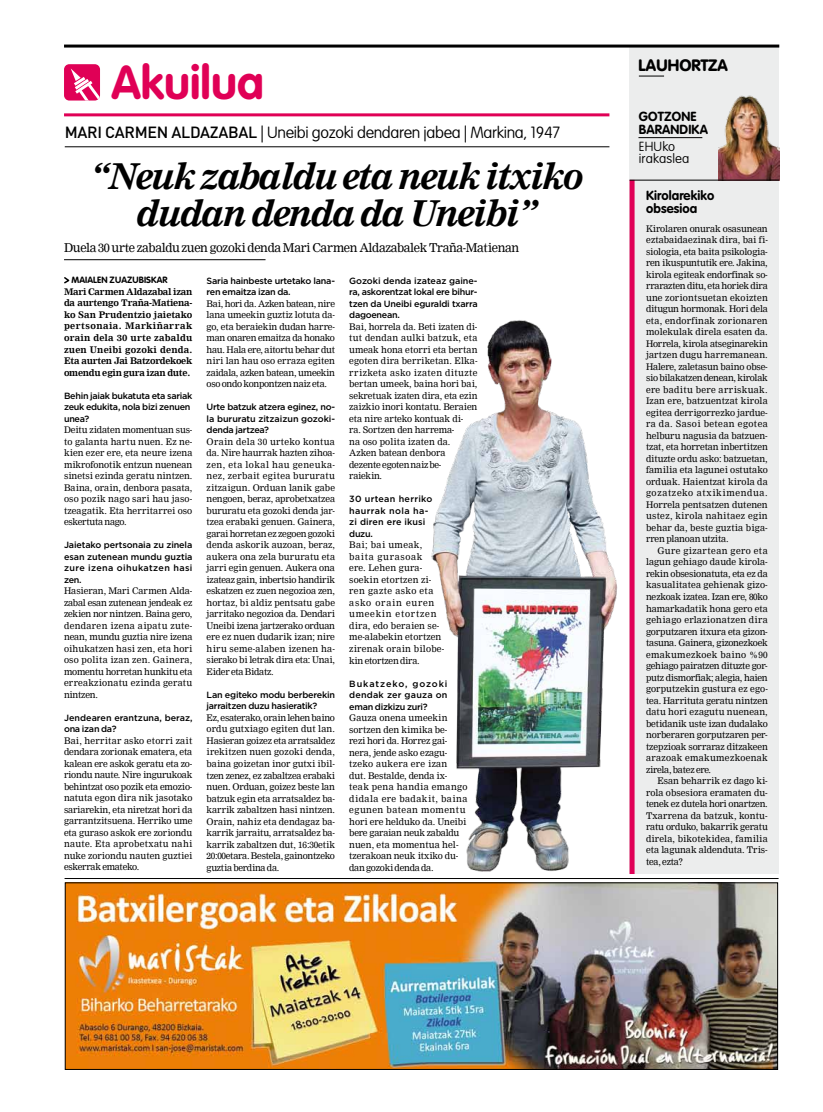
<style>
.page{position:relative;width:823px;height:1112px;background:#fff}
.page>*{position:absolute;margin:0;border:0;box-sizing:border-box;transform-origin:0 0}
.t1{font:700 46.7px "VAG Rounded";color:#e00056}
.t2{font:italic 700 35px/37px "Nimrod";letter-spacing:-.05em;color:#000;text-align:center}
.t3{font:900 16.3px "VAG Rounded";letter-spacing:.01em;color:#000}
.t4{font:100 16px "VAG Rounded";letter-spacing:-.02em;color:#000}
.t5{font:700 13px/13px "VAG Rounded";letter-spacing:.01em;color:#000}
.t6{font:100 13px/12.7px "VAG Rounded";letter-spacing:.01em;color:#000}
.t7{font:12px "Nimrod";letter-spacing:-.03em;color:#000}
.t8{font:9px/11.5px "Nimrod";letter-spacing:-.005em;color:#000;text-align:justify}
.t9{font:500 9px/11.5px "Gotham";letter-spacing:-.025em;color:#000;text-align:justify}
.t10{font:700 9px/11.5px "Nimrod";letter-spacing:-.03em;color:#000;text-align:justify}
.t11{font:9px/11.5px "Nimrod";letter-spacing:.025em;color:#000}
.t12{font:500 9px/11.5px "Gotham";letter-spacing:.03em;color:#000}
.t13{font:500 9px/11.5px "Gotham";color:#000}
.t14{font:700 9px "VAG Rounded";letter-spacing:.01em;color:#000}
.s1{font-family:"DIN Pro";font-weight:500}
</style>
<div class="page">
<svg style="left:64px;top:277px;width:6px;height:7px"></svg>
<hr style="left:64px;top:259px;width:201px;height:1px;background:#000">
<hr style="left:65px;top:146px;width:544px;height:1px;background:#000">
<div style="left:629px;top:48px;width:149px;height:825px;background:#eceded"></div>
<hr style="left:638px;top:137px;width:64px;height:1px;background:#000">
<svg style="left:638px;top:76px;width:25px;height:1px"></svg>
<img style="left:717px;top:95px;width:61px;height:85px">
<div style="left:629px;top:180px;width:5px;height:693px;background:#e00056"></div>
<hr style="left:629px;top:180px;width:149px;height:1px;background:#000">
<div style="left:64px;top:64px;width:36px;height:36px;background:#e00056;border-radius:5px"></div>
<svg style="left:71px;top:68px;width:29px;height:32px"></svg>
<hr style="left:64px;top:113px;width:545px;height:3px;background:#e00056">
<hr style="left:64px;top:878px;width:714px;height:1px;background:#000">
<hr style="left:64px;top:45px;width:714px;height:3px;background:#000">
<img style="left:67px;top:884px;width:708px;height:183px">
<img style="left:431px;top:320px;width:187px;height:552px">
<h1 class="t1" style="left:111px;top:55px;width:154px">Akuilua</h1>
<h3 class="t4" style="left:65px;top:123px;width:496px"><span class="s1">MARI CARMEN ALDAZABAL</span> | Uneibi gozoki dendaren jabea | Markina, 1947</h3>
<h2 class="t2" style="left:90px;top:158px;width:494px">“Neuk zabaldu eta neuk itxiko dudan denda da Uneibi”</h2>
<h3 class="t7" style="left:64px;top:241px;width:456px">Duela 30 urte zabaldu zuen gozoki denda Mari Carmen Aldazabalek Traña-Matienan</h3>
<p class="t14" style="left:71px;top:275px;width:98px">MAIALEN ZUAZUBISKAR</p>
<p class="t10" style="left:64px;top:286px;width:130px">Mari Carmen Aldazabal izan da aurtengo Traña-Matiena&shy;ko San Prudentzio jaietako pertsonaia. Markiñarrak orain dela 30 urte zabaldu zuen Uneibi gozoki denda.<br>Eta aurten Jai Batzordekoek omendu egin gura izan dute.</p>
<p class="t9" style="left:64px;top:389px;width:130px;text-align:left">Behin jaiak bukatuta eta sariak zeuk edukita, nola bizi zenuen unea?</p>
<p class="t8" style="left:64px;top:424px;width:130px">Deitu zidaten momentuan sus&shy;to galanta hartu nuen. Ez ne&shy;kien ezer ere, eta neure izena mikrofonotik entzun nuenean sinetsi ezinda geratu nintzen.<br>Baina, orain, denbora pasata, oso pozik nago sari hau jaso&shy;tzeagatik. Eta herritarrei oso eskertuta nago.</p>
<p class="t9" style="left:64px;top:539px;width:130px">Jaietako pertsonaia zu zinela esan zutenean mundu guztia zure izena oihukatzen hasi zen.</p>
<p class="t8" style="left:64px;top:585px;width:130px">Hasieran, Mari Carmen Alda&shy;zabal esan zutenean jendeak ez zekien nor nintzen. Baina gero, dendaren izena aipatu zute&shy;nean, mundu guztia nire izena oihukatzen hasi zen, eta hori oso polita izan zen. Gainera, momentu horretan hunkitu eta erreakzionatu ezinda geratu nintzen.</p>
<p class="t13" style="left:64px;top:711px;width:130px">Jendearen erantzuna, beraz, ona izan da?</p>
<p class="t8" style="left:64px;top:734px;width:130px">Bai, herritar asko etorri zait dendara zorionak ematera, eta kalean ere askok geratu eta zo&shy;riondu naute. Nire ingurukoak behintzat oso pozik eta emozio&shy;natuta egon dira nik jasotako sariarekin, eta niretzat hori da garrantzitsuena. Herriko ume eta guraso askok ere zoriondu naute. Eta aprobetxatu nahi nuke zoriondu nauten guztiei eskerrak emateko.</p>
<p class="t9" style="left:206px;top:274px;width:130px">Saria hainbeste urtetako lana&shy;ren emaitza izan da.</p>
<p class="t8" style="left:206px;top:297px;width:130px">Bai, hori da. Azken batean, nire lana umeekin guztiz lotuta da&shy;go, eta beraiekin dudan harre&shy;man onaren emaitza da honako hau. Hala ere, aitortu behar dut niri lan hau oso erraza egiten zaidala, azken batean, umeekin oso ondo konpontzen naiz eta.</p>
<p class="t9" style="left:206px;top:401px;width:130px">Urte batzuk atzera eginez, no&shy;la bururatu zitzaizun gozoki&shy;denda jartzea?</p>
<p class="t8" style="left:206px;top:435px;width:130px">Orain dela 30 urteko kontua da. Nire haurrak hazten zihoa&shy;zen, eta lokal hau geneuka&shy;nez, zerbait egitea bururatu zitzaigun. Orduan lanik gabe nengoen, beraz, aprobetxatzea bururatu eta gozoki denda jar&shy;tzea erabaki genuen. Gainera, garai horretan ez zegoen gozoki denda askorik auzoan, beraz, aukera ona zela bururatu eta jarri egin genuen. Aukera ona izateaz gain, inbertsio handirik eskatzen ez zuen negozioa zen, hortaz, bi aldiz pentsatu gabe jarritako negozioa da. Dendari Uneibi izena jartzerako orduan ere ez nuen dudarik izan; nire hiru seme-alaben izenen ha&shy;sierako bi letrak dira eta: Unai, Eider eta Bidatz.</p>
<p class="t9" style="left:206px;top:688px;width:130px">Lan egiteko modu berberekin jarraitzen duzu hasieratik?</p>
<p class="t8" style="left:206px;top:711px;width:130px">Ez, esaterako, orain lehen baino ordu gutxiago egiten dut lan.<br>Hasieran goizez eta arratsaldez irekitzen nuen gozoki denda, baina goizetan inor gutxi ibil&shy;tzen zenez, ez zabaltzea erabaki nuen. Orduan, goizez beste lan batzuk egin eta arratsaldez ba&shy;karrik zabaltzen hasi nintzen.<br>Orain, nahiz eta dendagaz ba&shy;karrik jarraitu, arratsaldez ba&shy;karrik zabaltzen dut, 16:30etik 20:00etara. Bestela, gainontzeko guztia berdina da.</p>
<p class="t9" style="left:349px;top:274px;width:130px">Gozoki denda izateaz gaine&shy;ra, askorentzat lokal ere bihur&shy;tzen da Uneibi eguraldi txarra dagoenean.</p>
<p class="t8" style="left:349px;top:321px;width:130px;text-align:left">Bai, horrela da. Beti izaten di&shy;tut dendan aulki batzuk, eta umeak hona etorri eta bertan egoten dira berriketan. Elka&shy;rrizketa asko izaten dituzte bertan umeek, baina hori bai, sekretuak izaten dira, eta ezin zaizkio inori kontatu. Beraien eta nire arteko kontuak di-<br>ra. Sortzen den harrema-<br>na oso polita izaten da.<br>Azken batean denbora dezente egoten naiz be-<br>raiekin.</p>
<p class="t12" style="left:349px;top:493px;width:85px">30 urtean herriko haurrak nola ha&shy;zi diren ere ikusi duzu.</p>
<p class="t11" style="left:349px;top:539px;width:97px">Bai; bai umeak, baita gurasoak<br>ere. Lehen gura&shy;soekin etortzen zi&shy;ren gazte asko eta asko orain euren umeekin etortzen dira, edo beraien se&shy;me-alabekin etortzen zirenak orain bilobe&shy;kin etortzen dira.</p>
<p class="t9" style="left:349px;top:677px;width:100px">Bukatzeko, gozoki dendak zer gauza on eman dizkizu zuri?</p>
<p class="t8" style="left:349px;top:712px;width:120px;text-align:left">Gauza onena umeekin sortzen den kimika be-<br>rezi hori da. Horrez gai&shy;nera, jende asko ezagu&shy;tzeko aukera ere izan<br>dut. Bestalde, denda ix&shy;teak pena handia emango didala ere badakit, baina egunen batean momentu hori ere helduko da. Uneibi bere garaian neuk zabaldu nuen, eta momentua hel&shy;tzerakoan neuk itxiko du&shy;dan gozoki denda da.</p>
<h3 class="t3" style="left:638px;top:55px;width:91px">LAUHORTZA</h3>
<h3 class="t5" style="left:638px;top:110px;width:70px">GOTZONE<br>BARANDIKA</h3>
<h3 class="t6" style="left:638px;top:140px;width:52px">EHUko irakaslea</h3>
<h3 class="t5" style="left:645px;top:189px;width:70px">Kirolarekiko obsesioa</h3>
<p class="t8" style="left:645px;top:223px;width:123px">Kirolaren onurak osasunean eztabaidaezinak dira, bai fi&shy;siologia, eta baita psikologia&shy;ren ikuspuntutik ere. Jakina, kirola egiteak endorfinak so&shy;rrarazten ditu, eta horiek dira une zoriontsuetan ekoizten ditugun hormonak. Hori dela eta, endorfinak zorionaren molekulak direla esaten da.<br>Horrela, kirola atseginarekin jartzen dugu harremanean.<br>Halere, zaletasun baino obse&shy;sio bilakatzen denean, kirolak ere baditu bere arriskuak.<br>Izan ere, batzuentzat kirola egitea derrigorrezko jardue&shy;ra da. Sasoi betean egotea helburu nagusia da batzuen&shy;tzat, eta horretan inbertitzen dituzte ordu asko: batzuetan, familia eta lagunei ostutako orduak. Haientzat kirola da gozatzeko atxikimendua.<br>Horrela pentsatzen dutenen ustez, kirola nahitaez egin behar da, beste guztia biga&shy;rren planoan utzita.</p>
<p class="t8" style="left:645px;top:545px;width:123px;text-indent:11px">Gure gizartean gero eta lagun gehiago daude kirola&shy;rekin obsesionatuta, eta ez da kasualitatea gehienak gizo&shy;nezkoak izatea. Izan ere, 80ko hamarkadatik hona gero eta gehiago erlazionatzen dira gorputzaren itxura eta gizon&shy;tasuna. Gainera, gizonezkoek emakumezkoek baino %90 gehiago pairatzen dituzte gor&shy;putz dismorfiak; alegia, haien gorputzekin gustura ez ego&shy;tea. Harrituta geratu nintzen datu hori ezagutu nuenean, betidanik uste izan dudalako norberaren gorputzaren per&shy;tzepzioak sorraraz ditzakeen arazoak emakumezkoenak zirela, batez ere.</p>
<p class="t8" style="left:645px;top:775px;width:123px;text-indent:11px">Esan beharrik ez dago ki&shy;rola obsesiora eramaten du&shy;tenek ez dutela hori onartzen.<br>Txarrena da batzuk, kontu&shy;ratu orduko, bakarrik geratu direla, bikotekidea, familia eta lagunak aldenduta. Tris&shy;tea, ezta?</p>
</div>
